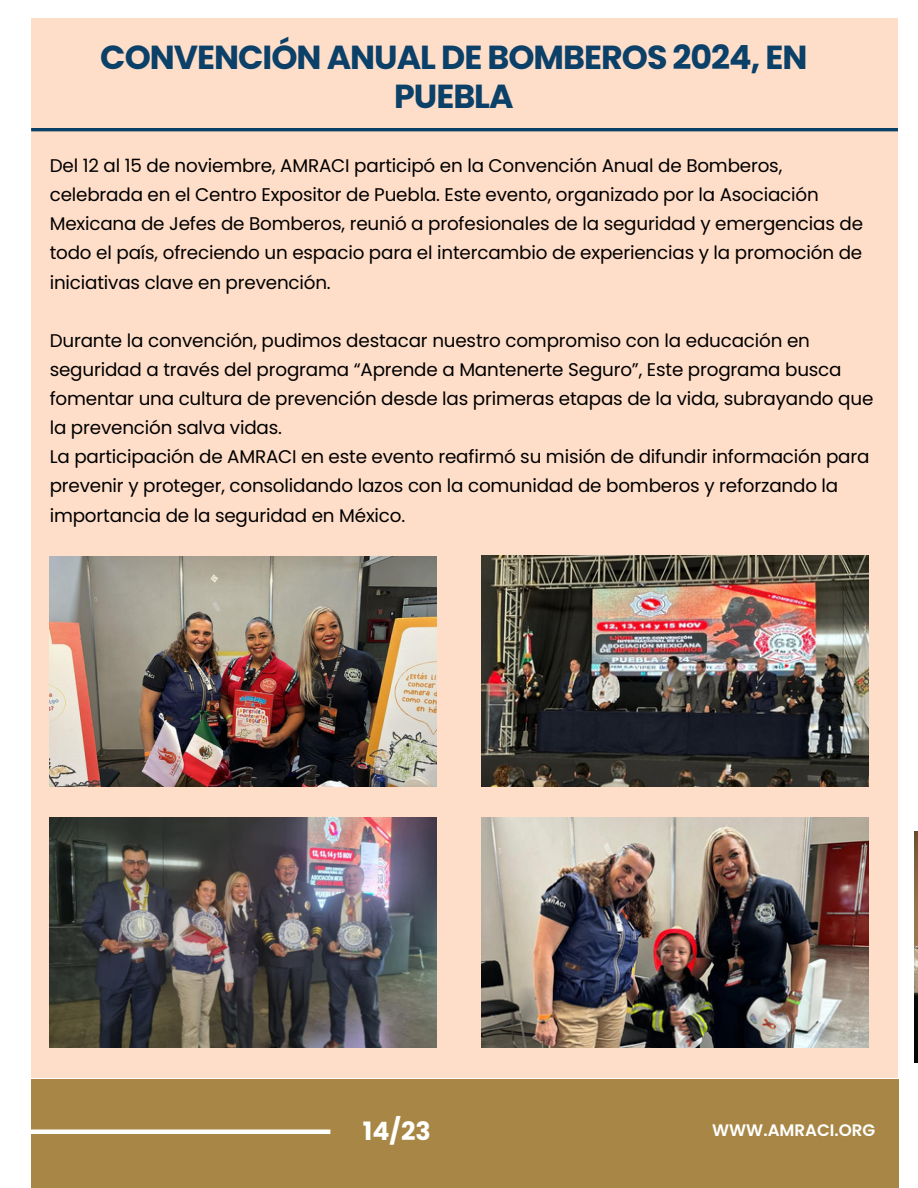
<style>
.page{position:relative;width:918px;height:1188px;background:#fff}
.page>*{position:absolute;margin:0;border:0;box-sizing:border-box;transform-origin:0 0}
.t1{font:700 33.3px/39.3px "Poppins";letter-spacing:-.03em;color:#0b4068;text-align:center}
.t2{font:700 25.35px "Poppins";color:#fff}
.t3{font:18.3px/29.1px "Poppins";letter-spacing:-.01em;color:#000}
.t4{font:600 16.65px "Poppins";color:#fff}
</style>
<div class="page">
<div style="left:31px;top:18px;width:867px;height:1060px;background:#ffdec9"></div>
<div style="left:31px;top:1080px;width:867px;height:108px;background:#a88746"></div>
<hr style="left:31px;top:128px;width:867px;height:3px;background:#0b4068">
<div style="left:20px;top:1129px;width:310px;height:5px;background:#fff"></div>
<img style="left:915px;top:832px;width:3px;height:230px">
<img style="left:49px;top:556px;width:387px;height:230px">
<img style="left:482px;top:556px;width:387px;height:230px">
<img style="left:49px;top:818px;width:387px;height:230px">
<img style="left:482px;top:818px;width:387px;height:230px">
<p class="t1" style="left:100px;top:38px;width:709px">CONVENCIÓN ANUAL DE BOMBEROS 2024, EN<br>PUEBLA</p>
<p class="t3" style="left:50px;top:151px;width:815px">Del 12 al 15 de noviembre, AMRACI participó en la Convención Anual de Bomberos, celebrada en el Centro Expositor de Puebla. Este evento, organizado por la Asociación Mexicana de Jefes de Bomberos, reunió a profesionales de la seguridad y emergencias de todo el país, ofreciendo un espacio para el intercambio de experiencias y la promoción de iniciativas clave en prevención.</p>
<p class="t3" style="left:50px;top:326px;width:825px">Durante la convención, pudimos destacar nuestro compromiso con la educación en seguridad a través del programa “Aprende a Mantenerte Seguro”, Este programa busca fomentar una cultura de prevención desde las primeras etapas de la vida, subrayando que la prevención salva vidas.</p>
<p class="t3" style="left:50px;top:442px;width:821px">La participación de AMRACI en este evento reafirmó su misión de difundir información para prevenir y proteger, consolidando lazos con la comunidad de bomberos y reforzando la importancia de la seguridad en México.</p>
<p class="t2" style="left:363px;top:1114px;width:69px">14/23</p>
<p class="t4" style="left:712px;top:1119px;width:165px">WWW.AMRACI.ORG</p>
</div>
